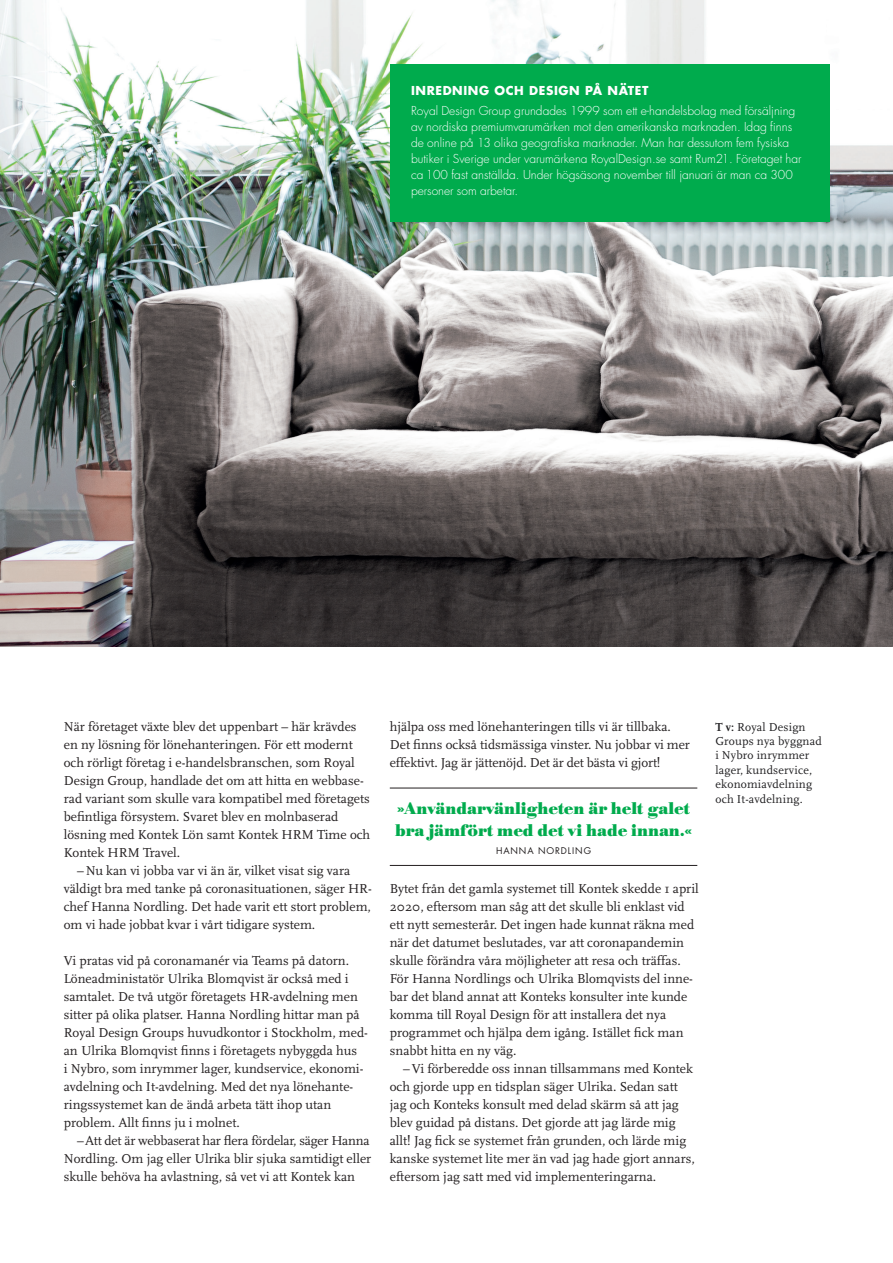
<style>
.page{position:relative;width:893px;height:1263px;background:#fff}
.page>*{position:absolute;margin:0;border:0;box-sizing:border-box;transform-origin:0 0}
.t1{font:16.5px/22.5px "Bodoni Berthold BQ Bold Os F";color:#00ab4d}
.t2{font:13.5px/18px "Scala";color:#231f20}
.t3{font:300 12px/16px "Futura Std";color:#fff}
.t4{font:12px/14.4px "Scala";letter-spacing:.015em;color:#1f1e20}
.t5{font:700 12px "Futura Std";letter-spacing:.05em;color:#fff}
.t6{font:9px "Futura Std";letter-spacing:.1em;color:#231f20}
.s1{font-weight:700}
</style>
<div class="page">
<img style="left:0;top:0;width:893px;height:646px">
<div style="left:390px;top:64px;width:439px;height:158px;background:#00ab4d"></div>
<hr style="left:390px;top:788px;width:307px;height:1px;background:#231f20">
<hr style="left:390px;top:865px;width:307px;height:1px;background:#231f20">
<p class="t5" style="left:411px;top:82px;width:239px">INREDNING OCH DESIGN PÅ NÄTET</p>
<p class="t3" style="left:411px;top:103px;width:392px">Royal Design Group grundades 1999 som ett e-handelsbolag med försäljning av nordiska premiumvarumärken mot den amerikanska marknaden. Idag finns de online på 13 olika geografiska marknader. Man har dessutom fem fysiska butiker i Sverige under varumärkena RoyalDesign.se samt Rum21. Företaget har ca 100 fast anställda. Under högsäsong november till januari är man ca 300 personer som arbetar.</p>
<p class="t2" style="left:64px;top:718px;width:308px">När företaget växte blev det uppenbart – här krävdes en ny lösning för lönehanteringen. För ett modernt och rörligt företag i e-handelsbranschen, som Royal Design Group, handlade det om att hitta en webbase&shy;rad variant som skulle vara kompatibel med företagets befintliga försystem. Svaret blev en molnbaserad lösning med Kontek Lön samt Kontek HRM Time och Kontek HRM Travel.</p>
<p class="t2" style="left:64px;top:862px;width:310px;text-indent:14px">–Nu kan vi jobba var vi än är, vilket visat sig vara väldigt bra med tanke på coronasituationen, säger HR&shy;chef Hanna Nordling. Det hade varit ett stort problem, om vi hade jobbat kvar i vårt tidigare system.</p>
<p class="t2" style="left:64px;top:952px;width:306px">Vi pratas vid på coronamanér via Teams på datorn.<br>Löneadministatör Ulrika Blomqvist är också med i samtalet. De två utgör företagets HR-avdelning men sitter på olika platser. Hanna Nordling hittar man på Royal Design Groups huvudkontor i Stockholm, med&shy;an Ulrika Blomqvist finns i företagets nybyggda hus<br>i Nybro, som inrymmer lager, kundservice, ekonomi&shy;avdelning och It-avdelning. Med det nya lönehante&shy;ringssystemet kan de ändå arbeta tätt ihop utan problem. Allt finns ju i molnet.</p>
<p class="t2" style="left:64px;top:1132px;width:309px;text-indent:13px">–Att det är webbaserat har flera fördelar, säger Hanna<br>Nordling. Om jag eller Ulrika blir sjuka samtidigt eller skulle behöva ha avlastning, så vet vi att Kontek kan</p>
<p class="t2" style="left:390px;top:718px;width:302px">hjälpa oss med lönehanteringen tills vi är tillbaka.<br>Det finns också tidsmässiga vinster. Nu jobbar vi mer effektivt. Jag är jättenöjd. Det är det bästa vi gjort!</p>
<p class="t1" style="left:395px;top:797px;width:298px">»Användarvänligheten är helt galet bra jämfört med det vi hade innan.«</p>
<p class="t6" style="left:496px;top:845px;width:97px">HANNA NORDLING</p>
<p class="t2" style="left:390px;top:880px;width:310px">Bytet från det gamla systemet till Kontek skedde 1 april 2020, eftersom man såg att det skulle bli enklast vid ett nytt semesterår. Det ingen hade kunnat räkna med när det datumet beslutades, var att coronapandemin skulle förändra våra möjligheter att resa och träffas.<br>För Hanna Nordlings och Ulrika Blomqvists del inne&shy;bar det bland annat att Konteks konsulter inte kunde komma till Royal Design för att installera det nya programmet och hjälpa dem igång. Istället fick man snabbt hitta en ny väg.</p>
<p class="t2" style="left:390px;top:1060px;width:307px;text-indent:14px">–Vi förberedde oss innan tillsammans med Kontek och gjorde upp en tidsplan säger Ulrika. Sedan satt jag och Konteks konsult med delad skärm så att jag blev guidad på distans. Det gjorde att jag lärde mig allt! Jag fick se systemet från grunden, och lärde mig kanske systemet lite mer än vad jag hade gjort annars, eftersom jag satt med vid implementeringarna.</p>
<p class="t4" style="left:715px;top:720px;width:108px"><span class="s1">T v:</span> Royal Design<br>Groups nya byggnad i Nybro inrymmer lager, kundservice, ekonomiavdelning och It-avdelning.</p>
</div>
